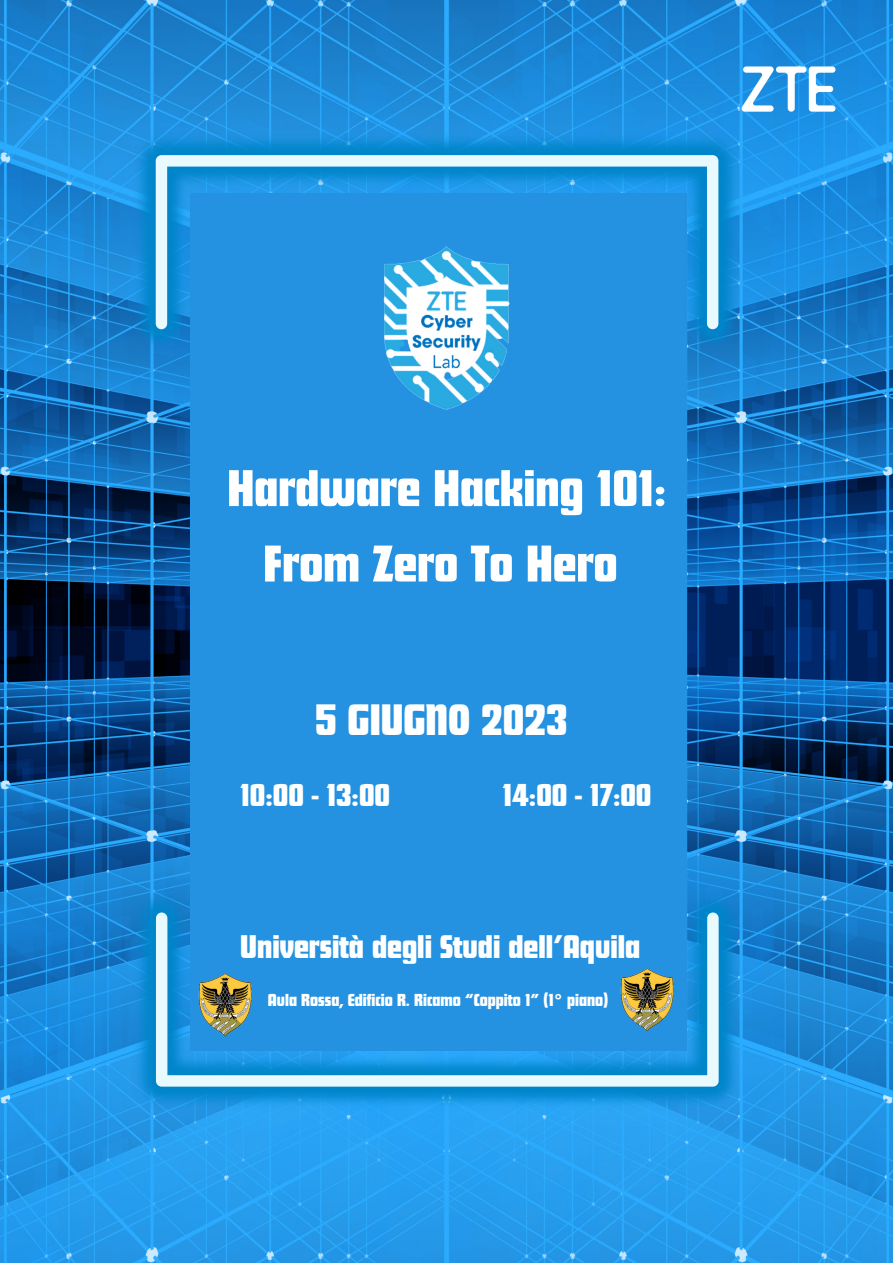
<style>
.page{position:relative;width:893px;height:1263px;background:#fff}
.page>*{position:absolute;margin:0;border:0;box-sizing:border-box;transform-origin:0 0}
.t1{font:53.85px "Futura Com Display";color:#fff}
.t2{font:45.6px "Futura Com Display";color:#fff}
.t3{font:33.97px "Futura Com Display";color:#fff}
.t4{font:32.85px "Futura Com Display";color:#fff}
.t5{font:18px "Futura Com Display";color:#fff}
</style>
<div class="page">
<img style="left:0;top:0;width:893px;height:1263px">
<img style="left:129px;top:886px;width:616px;height:228px">
<svg style="left:156px;top:912px;width:562px;height:174px;background:#5bb4e7"></svg>
<div style="left:190px;top:193px;width:497px;height:858px;background:#2491e1"></div>
<img style="left:730px;top:55px;width:117px;height:69px">
<img style="left:126px;top:100px;width:642px;height:456px">
<img style="left:129px;top:128px;width:616px;height:228px">
<svg style="left:156px;top:155px;width:562px;height:174px"></svg>
<img style="left:620px;top:968px;width:54px;height:64px">
<img style="left:198px;top:973px;width:54px;height:64px">
<p class="t1" style="left:227px;top:456px;width:440px">Hardware Hacking 101:</p>
<p class="t1" style="left:263px;top:531px;width:356px">From Zero To Hero</p>
<p class="t2" style="left:315px;top:692px;width:254px">5 GIUGNO 2023</p>
<p class="t4" style="left:240px;top:775px;width:151px">10:00 - 13:00</p>
<p class="t4" style="left:502px;top:775px;width:150px">14:00 - 17:00</p>
<p class="t3" style="left:240px;top:926px;width:401px">Università degli Studi dell’Aquila</p>
<p class="t5" style="left:268px;top:989px;width:342px">Aula Rossa, Edificio R. Ricamo “Coppito 1” (1° piano)</p>
</div>
